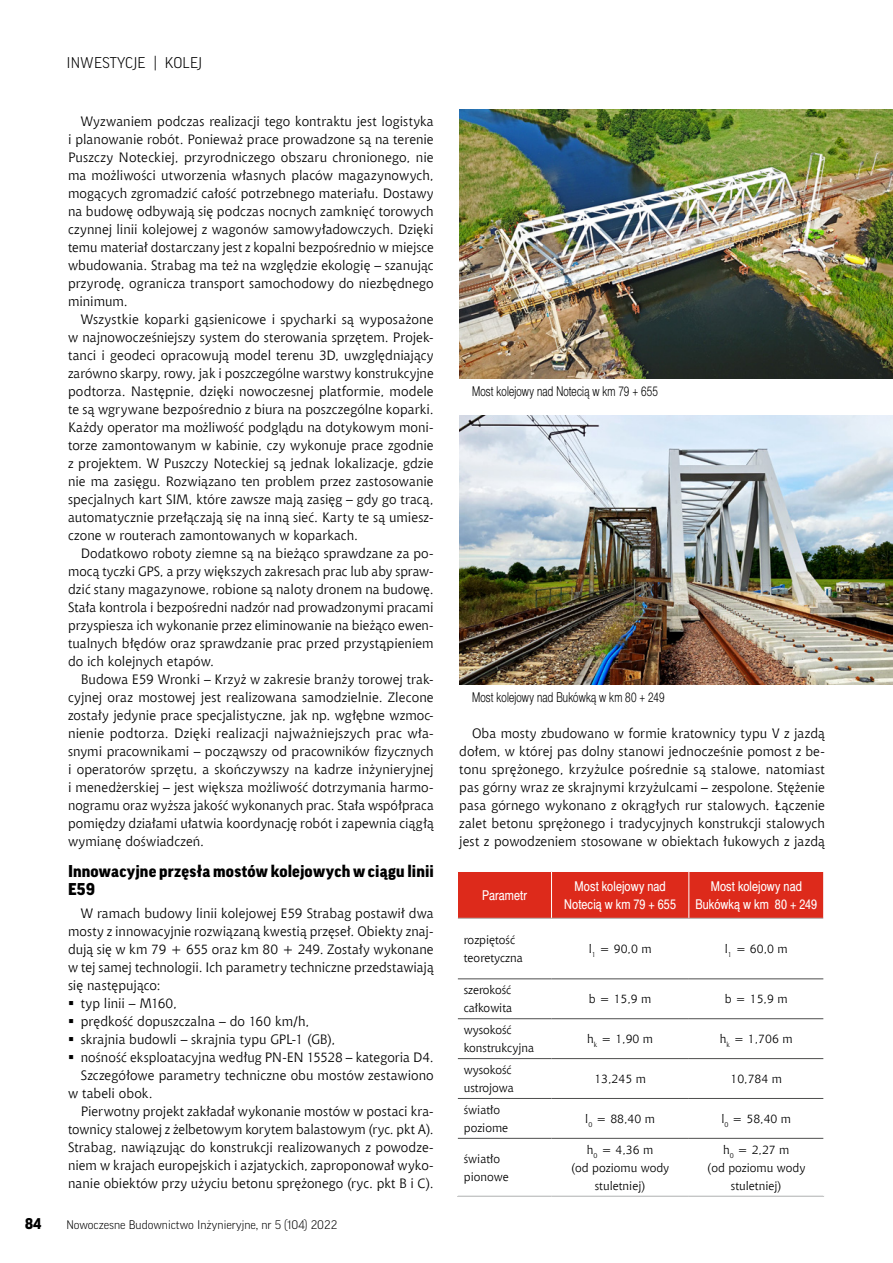
<style>
.page{position:relative;width:893px;height:1263px;background:#fff}
.page>*{position:absolute;margin:0;border:0;box-sizing:border-box;transform-origin:0 0}
.srodtytuly{font:900 16.5px/18px "Good Pro";letter-spacing:.01em;color:#000}
.t1{font:300 15px "Good Pro";letter-spacing:.01em;color:#000}
.t2{font:900 15px "Good Pro";color:#000}
.text_podstawowy{font:13.5px/18px "Chianti EU";letter-spacing:.005em;color:#000;text-align:justify}
.tabela_head{font:13.5px/18px "Switzer Cnd EFN";letter-spacing:.01em;color:#fff;text-align:center}
.podpos_zdjecia_2{font:13.5px "Switzer Cnd EFN Light";letter-spacing:.015em;color:#000;scale:.9 1}
.text_w_tabelach_wysr{font:12px/18px "Chianti EU";color:#000}
.t3{font:300 12px "Good Pro";color:#000}
</style>
<div class="page">
<img style="left:459px;top:109px;width:434px;height:269px">
<div style="left:458px;top:872px;width:365px;height:46px;background:#dd2a1b"></div>
<hr style="left:551px;top:872px;width:1px;height:46px;background:#fff">
<hr style="left:688px;top:872px;width:1px;height:46px;background:#fff">
<hr style="left:458px;top:918px;width:93px;height:1px;background:#afb0b0">
<hr style="left:551px;top:918px;width:138px;height:1px;background:#afb0b0">
<hr style="left:689px;top:918px;width:134px;height:1px;background:#afb0b0">
<hr style="left:457px;top:1196px;width:94px;height:1px;background:#afb0b0">
<hr style="left:551px;top:1196px;width:138px;height:1px;background:#afb0b0">
<hr style="left:689px;top:1196px;width:135px;height:1px;background:#afb0b0">
<hr style="left:458px;top:978px;width:93px;height:1px;background:#4e4e4d">
<hr style="left:551px;top:978px;width:138px;height:1px;background:#4e4e4d">
<hr style="left:689px;top:978px;width:134px;height:1px;background:#4e4e4d">
<hr style="left:458px;top:1018px;width:93px;height:1px;background:#4e4e4d">
<hr style="left:551px;top:1018px;width:138px;height:1px;background:#4e4e4d">
<hr style="left:689px;top:1018px;width:134px;height:1px;background:#4e4e4d">
<hr style="left:458px;top:1058px;width:93px;height:1px;background:#4e4e4d">
<hr style="left:551px;top:1058px;width:138px;height:1px;background:#4e4e4d">
<hr style="left:689px;top:1058px;width:134px;height:1px;background:#4e4e4d">
<hr style="left:458px;top:1098px;width:93px;height:1px;background:#4e4e4d">
<hr style="left:551px;top:1098px;width:138px;height:1px;background:#4e4e4d">
<hr style="left:689px;top:1098px;width:134px;height:1px;background:#4e4e4d">
<hr style="left:458px;top:1138px;width:93px;height:1px;background:#4e4e4d">
<hr style="left:551px;top:1138px;width:138px;height:1px;background:#4e4e4d">
<hr style="left:689px;top:1138px;width:134px;height:1px;background:#4e4e4d">
<img style="left:459px;top:415px;width:434px;height:269px">
<p class="t1" style="left:66px;top:54px;width:137px">INWESTYCJE | KOLEJ</p>
<p class="text_podstawowy" style="left:68px;top:112px;width:367px;text-indent:13px">Wyzwaniem podczas realizacji tego kontraktu jest logistyka i planowanie robót. Ponieważ prace prowadzone są na terenie Puszczy Noteckiej, przyrodniczego obszaru chronionego, nie ma możliwości utworzenia własnych placów magazynowych, mogących zgromadzić całość potrzebnego materiału. Dostawy na budowę odbywają się podczas nocnych zamknięć torowych czynnej linii kolejowej z wagonów samowyładowczych. Dzięki temu materiał dostarczany jest z kopalni bezpośrednio w miejsce wbudowania. Strabag ma też na względzie ekologię – szanując przyrodę, ogranicza transport samochodowy do niezbędnego minimum.</p>
<p class="text_podstawowy" style="left:68px;top:310px;width:367px;text-indent:13px">Wszystkie koparki gąsienicowe i spycharki są wyposażone w najnowocześniejszy system do sterowania sprzętem. Projek&shy;tanci i geodeci opracowują model terenu 3D, uwzględniający zarówno skarpy, rowy, jak i poszczególne warstwy konstrukcyjne podtorza. Następnie, dzięki nowoczesnej platformie, modele te są wgrywane bezpośrednio z biura na poszczególne koparki.<br>Każdy operator ma możliwość podglądu na dotykowym moni&shy;torze zamontowanym w kabinie, czy wykonuje prace zgodnie z projektem. W Puszczy Noteckiej są jednak lokalizacje, gdzie nie ma zasięgu. Rozwiązano ten problem przez zastosowanie specjalnych kart SIM, które zawsze mają zasięg – gdy go tracą, automatycznie przełączają się na inną sieć. Karty te są umiesz&shy;czone w routerach zamontowanych w koparkach.</p>
<p class="text_podstawowy" style="left:68px;top:544px;width:367px;text-indent:13px">Dodatkowo roboty ziemne są na bieżąco sprawdzane za po&shy;mocą tyczki GPS, a przy większych zakresach prac lub aby spraw&shy;dzić stany magazynowe, robione są naloty dronem na budowę.<br>Stała kontrola i bezpośredni nadzór nad prowadzonymi pracami przyspiesza ich wykonanie przez eliminowanie na bieżąco ewen&shy;tualnych błędów oraz sprawdzanie prac przed przystąpieniem do ich kolejnych etapów.</p>
<p class="text_podstawowy" style="left:68px;top:670px;width:367px;text-indent:13px">Budowa E59 Wronki – Krzyż w zakresie branży torowej trak&shy;cyjnej oraz mostowej jest realizowana samodzielnie. Zlecone zostały jedynie prace specjalistyczne, jak np. wgłębne wzmoc&shy;nienie podtorza. Dzięki realizacji najważniejszych prac wła&shy;snymi pracownikami – począwszy od pracowników fizycznych i operatorów sprzętu, a skończywszy na kadrze inżynieryjnej i menedżerskiej – jest większa możliwość dotrzymania harmo&shy;nogramu oraz wyższa jakość wykonanych prac. Stała współpraca pomiędzy działami ułatwia koordynację robót i zapewnia ciągłą wymianę doświadczeń.</p>
<p class="srodtytuly" style="left:68px;top:862px;width:367px">Innowacyjne przęsła mostów kolejowych w ciągu linii<br>E59</p>
<p class="text_podstawowy" style="left:68px;top:904px;width:367px;text-indent:13px">W ramach budowy linii kolejowej E59 Strabag postawił dwa mosty z innowacyjnie rozwiązaną kwestią przęseł. Obiekty znaj&shy;dują się w km 79 + 655 oraz km 80 + 249. Zostały wykonane w tej samej technologii. Ich parametry techniczne przedstawiają się następująco:</p>
<p class="text_podstawowy" style="left:81px;top:994px;width:98px">typ linii – M160,</p>
<p class="text_podstawowy" style="left:81px;top:1012px;width:230px">prędkość dopuszczalna – do 160 km/h,</p>
<p class="text_podstawowy" style="left:81px;top:1030px;width:256px">skrajnia budowli – skrajnia typu GPL-1 (GB),</p>
<p class="text_podstawowy" style="left:81px;top:1048px;width:354px">nośność eksploatacyjna według PN-EN 15528 – kategoria D4.</p>
<p class="text_podstawowy" style="left:68px;top:1066px;width:367px;text-indent:13px">Szczegółowe parametry techniczne obu mostów zestawiono w tabeli obok.</p>
<p class="text_podstawowy" style="left:68px;top:1102px;width:367px;text-indent:13px">Pierwotny projekt zakładał wykonanie mostów w postaci kra&shy;townicy stalowej z żelbetowym korytem balastowym (ryc. pkt A).<br>Strabag, nawiązując do konstrukcji realizowanych z powodze&shy;niem w krajach europejskich i azjatyckich, zaproponował wyko&shy;nanie obiektów przy użyciu betonu sprężonego (ryc. pkt B i C).</p>
<p class="t2" style="left:25px;top:1215px;width:17px">84</p>
<p class="t3" style="left:66px;top:1218px;width:272px">Nowoczesne Budownictwo Inżynieryjne, nr 5 (104) 2022</p>
<p class="podpos_zdjecia_2" style="left:472px;top:383px;width:208px">Most kolejowy nad Notecią w km 79 + 655</p>
<p class="podpos_zdjecia_2" style="left:472px;top:689px;width:215px">Most kolejowy nad Bukówką w km 80 + 249</p>
<p class="text_podstawowy" style="left:459px;top:724px;width:367px;text-indent:13px">Oba mosty zbudowano w formie kratownicy typu V z jazdą dołem, w której pas dolny stanowi jednocześnie pomost z be&shy;tonu sprężonego, krzyżulce pośrednie są stalowe, natomiast pas górny wraz ze skrajnymi krzyżulcami – zespolone. Stężenie pasa górnego wykonano z okrągłych rur stalowych. Łączenie zalet betonu sprężonego i tradycyjnych konstrukcji stalowych jest z powodzeniem stosowane w obiektach łukowych z jazdą</p>
<p class="tabela_head" style="left:482px;top:886px;width:46px">Parametr</p>
<p class="text_w_tabelach_wysr" style="left:464px;top:931px;width:53px">rozpiętość</p>
<p class="text_w_tabelach_wysr" style="left:464px;top:949px;width:60px">teoretyczna</p>
<p class="text_w_tabelach_wysr" style="left:464px;top:981px;width:49px">szerokość</p>
<p class="text_w_tabelach_wysr" style="left:464px;top:999px;width:50px">całkowita</p>
<p class="tabela_head" style="left:575px;top:877px;width:93px">Most kolejowy nad</p>
<p class="tabela_head" style="left:564px;top:895px;width:113px">Notecią w km 79 + 655</p>
<p class="tabela_head" style="left:695px;top:877px;width:123px">Most kolejowy nad<br>Bukówką w km 80 + 249</p>
<p class="text_w_tabelach_wysr" style="left:589px;top:940px;width:64px">l<sub>1</sub> = 90,0 m</p>
<p class="text_w_tabelach_wysr" style="left:725px;top:940px;width:64px">l<sub>1</sub> = 60,0 m</p>
<p class="text_w_tabelach_wysr" style="left:589px;top:990px;width:64px">b = 15,9 m</p>
<p class="text_w_tabelach_wysr" style="left:725px;top:990px;width:64px">b = 15,9 m</p>
<p class="text_w_tabelach_wysr" style="left:464px;top:1021px;width:72px">wysokość konstrukcyjna</p>
<p class="text_w_tabelach_wysr" style="left:587px;top:1030px;width:67px">h<sub>k</sub> = 1,90 m</p>
<p class="text_w_tabelach_wysr" style="left:720px;top:1030px;width:74px">h<sub>k</sub> = 1,706 m</p>
<p class="text_w_tabelach_wysr" style="left:464px;top:1061px;width:49px">wysokość</p>
<p class="text_w_tabelach_wysr" style="left:464px;top:1079px;width:52px">ustrojowa</p>
<p class="text_w_tabelach_wysr" style="left:594px;top:1070px;width:53px">13,245 m</p>
<p class="text_w_tabelach_wysr" style="left:730px;top:1070px;width:53px">10,784 m</p>
<p class="text_w_tabelach_wysr" style="left:464px;top:1101px;width:46px">światło poziome</p>
<p class="text_w_tabelach_wysr" style="left:585px;top:1110px;width:71px">l<sub>0</sub> = 88,40 m</p>
<p class="text_w_tabelach_wysr" style="left:721px;top:1110px;width:71px">l<sub>0</sub> = 58,40 m</p>
<p class="text_w_tabelach_wysr" style="left:464px;top:1149px;width:46px">światło pionowe</p>
<p class="text_w_tabelach_wysr" style="left:571px;top:1140px;width:100px;text-align:center">h<sub>0</sub> = 4,36 m<br>(od poziomu wody stuletniej)</p>
<p class="text_w_tabelach_wysr" style="left:707px;top:1140px;width:100px;text-align:center">h<sub>0</sub> = 2,27 m<br>(od poziomu wody stuletniej)</p>
</div>
